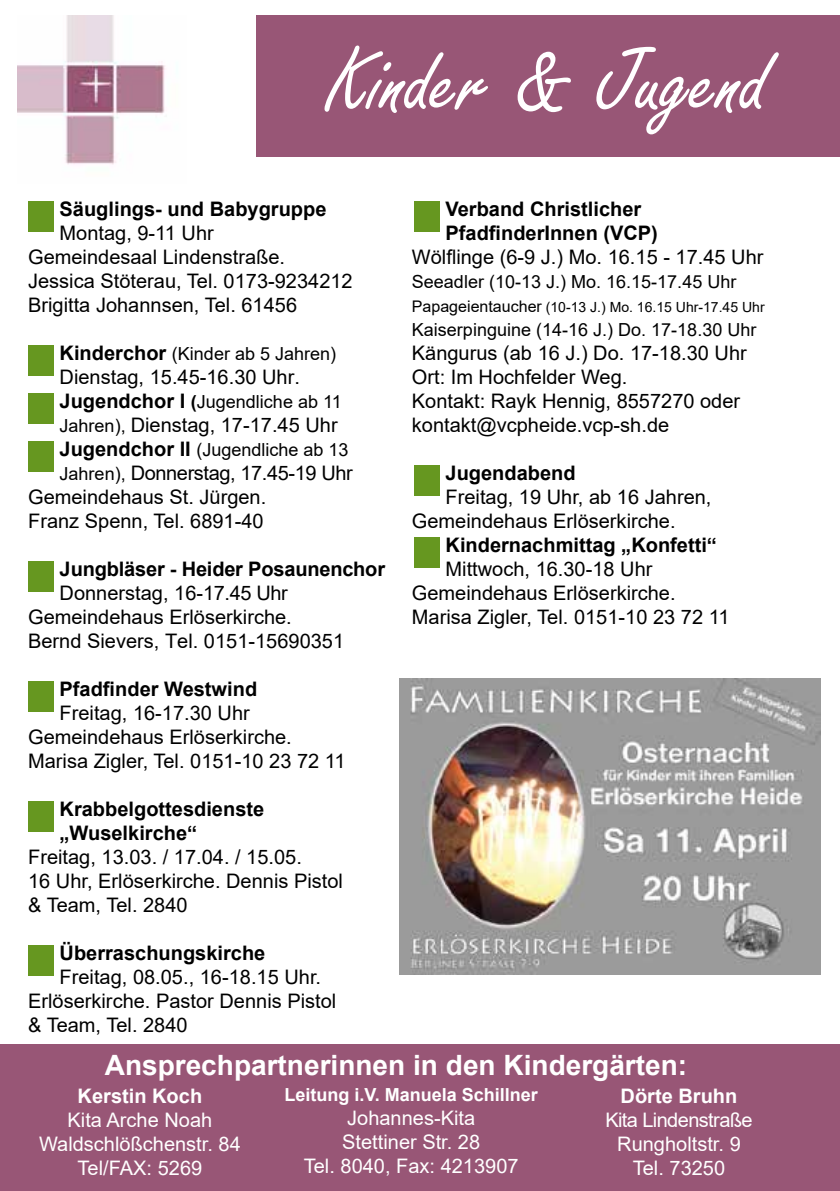
<style>
.page{position:relative;width:840px;height:1191px;background:#fff}
.page>*{position:absolute;margin:0;border:0;box-sizing:border-box;transform-origin:0 0}
.t1{font:96px "Freestyle Script";color:#fff}
.t2{font:700 28px "Arial";color:#fff}
.t3{font:20px/24px "Arial";color:#000}
.t4{font:700 20px/24px "Arial";color:#000}
.t5{font:20px/24px "Arial";color:#fff;text-align:center}
.t6{font:700 20px "Arial";color:#fff}
.t7{font:18px "Arial";color:#000}
.t8{font:700 18px "Arial";color:#fff}
.t9{font:14px "Arial";color:#000}
.s1{font-weight:700;font-size:20px}
.s2{font-weight:700}
.s3{font-size:18px}
.s4{font-size:16px}
</style>
<div class="page">
<div style="left:257px;top:15px;width:582px;height:142px;background:#985676"></div>
<img style="left:17px;top:15px;width:149px;height:150px">
<div style="left:414px;top:537px;width:25px;height:30px;background:#669720"></div>
<div style="left:28px;top:345px;width:26px;height:30px;background:#669720"></div>
<div style="left:28px;top:393px;width:26px;height:30px;background:#669720"></div>
<div style="left:28px;top:681px;width:26px;height:30px;background:#669720"></div>
<div style="left:28px;top:201px;width:26px;height:30px;background:#669720"></div>
<div style="left:28px;top:801px;width:26px;height:30px;background:#669720"></div>
<div style="left:28px;top:441px;width:26px;height:30px;background:#669720"></div>
<div style="left:28px;top:561px;width:26px;height:30px;background:#669720"></div>
<div style="left:0;top:1044px;width:839px;height:147px;background:#985676"></div>
<div style="left:414px;top:465px;width:25px;height:30px;background:#669720"></div>
<div style="left:414px;top:201px;width:25px;height:30px;background:#669720"></div>
<div style="left:28px;top:945px;width:26px;height:30px;background:#669720"></div>
<img style="left:399px;top:678px;width:420px;height:297px">
<h1 class="t1" style="left:326px;top:30px;width:443px">Kinder &amp; Jugend</h1>
<p class="t4" style="left:60px;top:197px;width:268px">Säuglings- und Babygruppe</p>
<p class="t3" style="left:28px;top:221px;width:326px;text-indent:31px">Montag, 9-11 Uhr<br>Gemeindesaal Lindenstraße.<br>Jessica Stöterau, Tel. 0173-9234212<br>Brigitta Johannsen, Tel. 61456</p>
<p class="t7" style="left:60px;top:341px;width:278px"><span class="s1">Kinderchor</span> (Kinder ab 5 Jahren)</p>
<p class="t3" style="left:60px;top:365px;width:242px">Dienstag, 15.45-16.30 Uhr.</p>
<p class="t7" style="left:60px;top:389px;width:283px"><span class="s1">Jugendchor I</span> <span class="s2">(</span>Jugendliche ab 11</p>
<p class="t3" style="left:60px;top:413px;width:279px"><span class="s3">Jahren),</span> Dienstag, 17-17.45 Uhr</p>
<p class="t7" style="left:60px;top:437px;width:290px"><span class="s1">Jugendchor II</span> (Jugendliche ab 13</p>
<p class="t3" style="left:28px;top:461px;width:326px;text-indent:31px"><span class="s3">Jahren),</span> Donnerstag, 17.45-19 Uhr<br>Gemeindehaus St. Jürgen.<br>Franz Spenn, Tel. 6891-40</p>
<p class="t4" style="left:60px;top:557px;width:327px">Jungbläser - Heider Posaunenchor</p>
<p class="t3" style="left:28px;top:581px;width:317px;text-indent:31px">Donnerstag, 16-17.45 Uhr<br>Gemeindehaus Erlöserkirche.<br>Bernd Sievers, Tel. 0151-15690351</p>
<p class="t4" style="left:60px;top:677px;width:199px">Pfadfinder Westwind</p>
<p class="t3" style="left:28px;top:701px;width:319px;text-indent:31px">Freitag, 16-17.30 Uhr<br>Gemeindehaus Erlöserkirche.<br>Marisa Zigler, Tel. 0151-10 23 72 11</p>
<p class="t4" style="left:60px;top:797px;width:206px">Krabbelgottesdienste „Wuselkirche“</p>
<p class="t3" style="left:28px;top:845px;width:316px">Freitag, 13.03. / 17.04. / 15.05.<br>16 Uhr, Erlöserkirche. Dennis Pistol &amp; Team, Tel. 2840</p>
<p class="t4" style="left:60px;top:941px;width:207px">Überraschungskirche</p>
<p class="t3" style="left:28px;top:965px;width:309px;text-indent:31px">Freitag, 08.05., 16-18.15 Uhr.<br>Erlöserkirche. Pastor Dennis Pistol &amp; Team, Tel. 2840</p>
<p class="t4" style="left:445px;top:197px;width:214px">Verband Christlicher<br>PfadfinderInnen (VCP)</p>
<p class="t3" style="left:411px;top:245px;width:353px">Wölflinge (6-9 J.) Mo. 16.15 - 17.45 Uhr</p>
<p class="t7" style="left:411px;top:269px;width:326px">Seeadler (10-13 J.) Mo. 16.15-17.45 Uhr</p>
<p class="t9" style="left:411px;top:297px;width:354px"><span class="s4">Papageientaucher</span> (10-13 J.) Mo. 16.15 Uhr-17.45 Uhr</p>
<p class="t7" style="left:411px;top:317px;width:346px">Kaiserpinguine (14-16 J.) Do. 17-18.30 Uhr</p>
<p class="t3" style="left:411px;top:341px;width:336px">Kängurus (ab 16 J.) Do. 17-18.30 Uhr<br>Ort: Im Hochfelder Weg.<br>Kontakt: Rayk Hennig, 8557270 oder kontakt@vcpheide.vcp-sh.de</p>
<p class="t4" style="left:445px;top:461px;width:132px">Jugendabend</p>
<p class="t3" style="left:411px;top:485px;width:301px;text-indent:34px">Freitag, 19 Uhr, ab 16 Jahren,<br>Gemeindehaus Erlöserkirche.</p>
<p class="t4" style="left:445px;top:533px;width:273px">Kindernachmittag „Konfetti“</p>
<p class="t3" style="left:411px;top:557px;width:319px;text-indent:34px">Mittwoch, 16.30-18 Uhr<br>Gemeindehaus Erlöserkirche.<br>Marisa Zigler, Tel. 0151-10 23 72 11</p>
<h2 class="t2" style="left:105px;top:1045px;width:583px">Ansprechpartnerinnen in den Kindergärten:</h2>
<p class="t8" style="left:284px;top:1082px;width:255px">Leitung i.V. Manuela Schillner</p>
<p class="t5" style="left:303px;top:1106px;width:216px">Johannes-Kita<br>Stettiner Str. 28<br>Tel. 8040, Fax: 4213907</p>
<p class="t6" style="left:620px;top:1081px;width:118px">Dörte Bruhn</p>
<p class="t5" style="left:605px;top:1107px;width:149px">Kita Lindenstraße<br>Rungholtstr. 9<br>Tel. 73250</p>
<p class="t6" style="left:78px;top:1081px;width:126px">Kerstin Koch</p>
<p class="t5" style="left:39px;top:1107px;width:203px">Kita Arche Noah<br>Waldschlößchenstr. 84<br>Tel/FAX: 5269</p>
</div>
